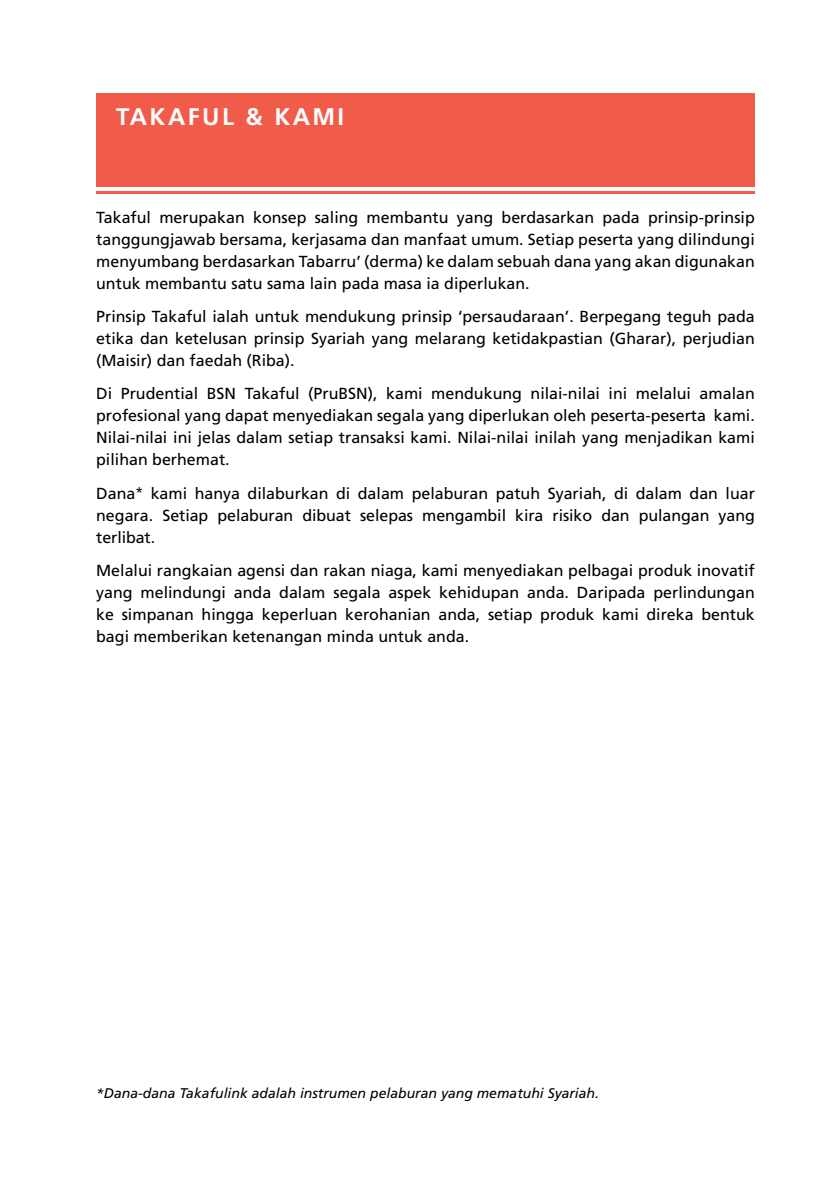
<style>
.page{position:relative;width:840px;height:1191px;background:#fff}
.page>*{position:absolute;margin:0;border:0;box-sizing:border-box;transform-origin:0 0}
.t1{font:700 24px "Frutiger";letter-spacing:.1em;color:#fff}
.t2{font:16px/22px "Frutiger";color:#000;text-align:justify}
.t3{font:italic 14px "Frutiger";color:#000}
.s1{font-size:14px}
</style>
<div class="page">
<div style="left:96px;top:93px;width:658px;height:94px;background:#f15b4a"></div>
<hr style="left:96px;top:191px;width:658px;height:3px;background:#f15b4a">
<h1 class="t1" style="left:116px;top:103px;width:229px">TAKAFUL &amp; KAMI</h1>
<p class="t2" style="left:96px;top:206px;width:659px">Takaful merupakan konsep saling membantu yang berdasarkan pada prinsip-prinsip tanggungjawab bersama, kerjasama dan manfaat umum. Setiap peserta yang dilindungi menyumbang berdasarkan Tabarru’ (derma) ke dalam sebuah dana yang akan digunakan untuk membantu satu sama lain pada masa ia diperlukan.</p>
<p class="t2" style="left:96px;top:305px;width:659px">Prinsip Takaful ialah untuk mendukung prinsip ‘persaudaraan’. Berpegang teguh pada etika dan ketelusan prinsip Syariah yang melarang ketidakpastian (Gharar), perjudian (Maisir) dan faedah (Riba).</p>
<p class="t2" style="left:96px;top:383px;width:659px">Di Prudential BSN Takaful (PruBSN), kami mendukung nilai-nilai ini melalui amalan profesional yang dapat menyediakan segala yang diperlukan oleh peserta-peserta kami.<br>Nilai-nilai ini jelas dalam setiap transaksi kami. Nilai-nilai inilah yang menjadikan kami pilihan berhemat.</p>
<p class="t2" style="left:96px;top:482px;width:659px">Dana<span class="s1">*</span> kami hanya dilaburkan di dalam pelaburan patuh Syariah, di dalam dan luar negara. Setiap pelaburan dibuat selepas mengambil kira risiko dan pulangan yang terlibat.</p>
<p class="t2" style="left:96px;top:559px;width:659px">Melalui rangkaian agensi dan rakan niaga, kami menyediakan pelbagai produk inovatif yang melindungi anda dalam segala aspek kehidupan anda. Daripada perlindungan ke simpanan hingga keperluan kerohanian anda, setiap produk kami direka bentuk bagi memberikan ketenangan minda untuk anda.</p>
<p class="t3" style="left:96px;top:1085px;width:504px">*Dana-dana Takafulink adalah instrumen pelaburan yang mematuhi Syariah.</p>
</div>
